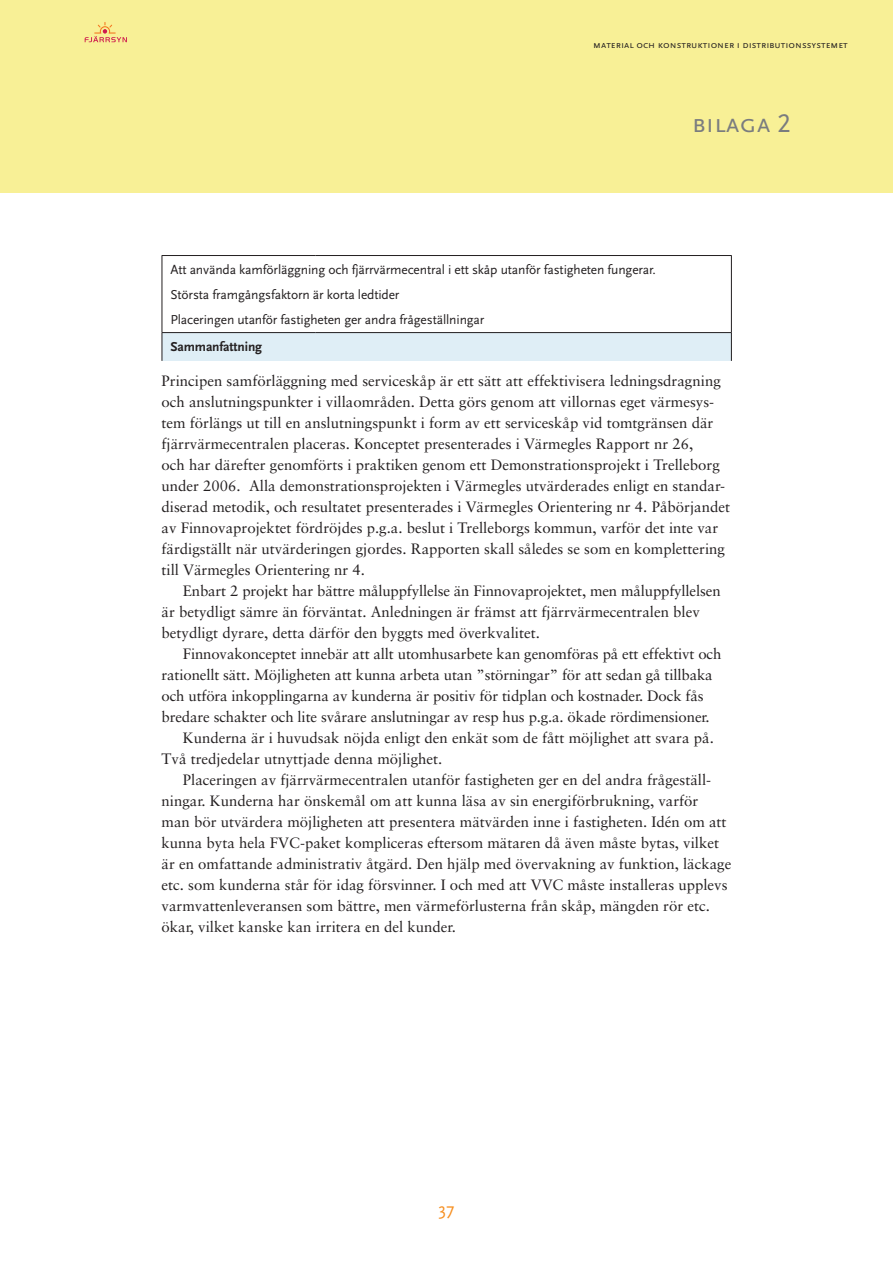
<style>
.page{position:relative;width:893px;height:1263px;background:#fff}
.page>*{position:absolute;margin:0;border:0;box-sizing:border-box;transform-origin:0 0}
.t1{font:27px "Scala Sans Caps";color:#7a7c7f}
.t2{font:18px "Scala Sans";color:#f68e1e}
.t3{font:15px/21px "Sabon";color:#231f20}
.t4{font:13.5px/25px "Scala Sans";letter-spacing:-.01em;color:#231f20}
.t5{font:700 13.5px "Scala Sans";letter-spacing:-.01em;color:#231f20}
.t6{font:10.2px "Scala Sans Caps";color:#231f20}
</style>
<div class="page">
<div style="left:0;top:0;width:893px;height:193px;background:#f8f096"></div>
<svg style="left:85px;top:22px;width:42px;height:20px"></svg>
<div style="left:162px;top:333px;width:569px;height:28px;background:#dfeef6"></div>
<hr style="left:162px;top:255px;width:154px;height:1px;background:#231f20">
<hr style="left:162px;top:256px;width:1px;height:76px;background:#231f20">
<hr style="left:316px;top:255px;width:416px;height:1px;background:#231f20">
<hr style="left:731px;top:256px;width:1px;height:76px;background:#231f20">
<hr style="left:162px;top:332px;width:154px;height:1px;background:#231f20">
<svg style="left:162px;top:333px;width:1px;height:28px"></svg>
<hr style="left:316px;top:332px;width:416px;height:1px;background:#231f20">
<svg style="left:731px;top:333px;width:1px;height:28px"></svg>
<p class="t6" style="left:593px;top:39px;width:256px">material och konstruktioner i distributionssystemet</p>
<h1 class="t1" style="left:692px;top:109px;width:100px">bilaga 2</h1>
<p class="t4" style="left:170px;top:257px;width:487px">Att använda kamförläggning och fjärrvärmecentral i ett skåp utanför fastigheten fungerar.<br>Största framgångsfaktorn är korta ledtider<br>Placeringen utanför fastigheten ger andra frågeställningar</p>
<p class="t5" style="left:170px;top:339px;width:93px">Sammanfattning</p>
<p class="t3" style="left:162px;top:370px;width:570px">Principen samförläggning med serviceskåp är ett sätt att effektivisera ledningsdragning och anslutningspunkter i villaområden. Detta görs genom att villornas eget värmesys&shy;tem förlängs ut till en anslutningspunkt i form av ett serviceskåp vid tomtgränsen där fjärrvärmecentralen placeras. Konceptet presenterades i Värmegles Rapport nr 26,<br>och har därefter genomförts i praktiken genom ett Demonstrationsprojekt i Trelleborg under 2006. Alla demonstrationsprojekten i Värmegles utvärderades enligt en standar&shy;diserad metodik, och resultatet presenterades i Värmegles Orientering nr 4. Påbörjandet av Finnovaprojektet fördröjdes p.g.a. beslut i Trelleborgs kommun, varför det inte var färdigställt när utvärderingen gjordes. Rapporten skall således se som en komplettering till Värmegles Orientering nr 4.</p>
<p class="t3" style="left:162px;top:580px;width:561px;text-indent:21px">Enbart 2 projekt har bättre måluppfyllelse än Finnovaprojektet, men måluppfyllelsen är betydligt sämre än förväntat. Anledningen är främst att fjärrvärmecentralen blev betydligt dyrare, detta därför den byggts med överkvalitet.</p>
<p class="t3" style="left:183px;top:643px;width:540px">Finnovakonceptet innebär att allt utomhusarbete kan genomföras på ett effektivt och</p>
<p class="t3" style="left:162px;top:664px;width:553px">rationellt sätt. Möjligheten att kunna arbeta utan ”störningar” för att sedan gå tillbaka</p>
<p class="t3" style="left:162px;top:685px;width:543px">och utföra inkopplingarna av kunderna är positiv för tidplan och kostnader. Dock fås</p>
<p class="t3" style="left:162px;top:706px;width:550px">bredare schakter och lite svårare anslutningar av resp hus p.g.a. ökade rördimensioner.</p>
<p class="t3" style="left:183px;top:727px;width:532px">Kunderna är i huvudsak nöjda enligt den enkät som de fått möjlighet att svara på.</p>
<p class="t3" style="left:162px;top:748px;width:282px">Två tredjedelar utnyttjade denna möjlighet.</p>
<p class="t3" style="left:183px;top:769px;width:530px">Placeringen av fjärrvärmecentralen utanför fastigheten ger en del andra frågeställ-</p>
<p class="t3" style="left:162px;top:790px;width:538px">ningar. Kunderna har önskemål om att kunna läsa av sin energiförbrukning, varför</p>
<p class="t3" style="left:162px;top:811px;width:566px">man bör utvärdera möjligheten att presentera mätvärden inne i fastigheten. Idén om att</p>
<p class="t3" style="left:162px;top:832px;width:559px">kunna byta hela FVC-paket kompliceras eftersom mätaren då även måste bytas, vilket</p>
<p class="t3" style="left:162px;top:853px;width:571px">är en omfattande administrativ åtgärd. Den hjälp med övervakning av funktion, läckage</p>
<p class="t3" style="left:162px;top:874px;width:567px">etc. som kunderna står för idag försvinner. I och med att VVC måste installeras upplevs</p>
<p class="t3" style="left:162px;top:895px;width:550px">varmvattenleveransen som bättre, men värmeförlusterna från skåp, mängden rör etc.</p>
<p class="t3" style="left:162px;top:916px;width:296px">ökar, vilket kanske kan irritera en del kunder.</p>
<p class="t2" style="left:438px;top:1199px;width:18px">37</p>
</div>
